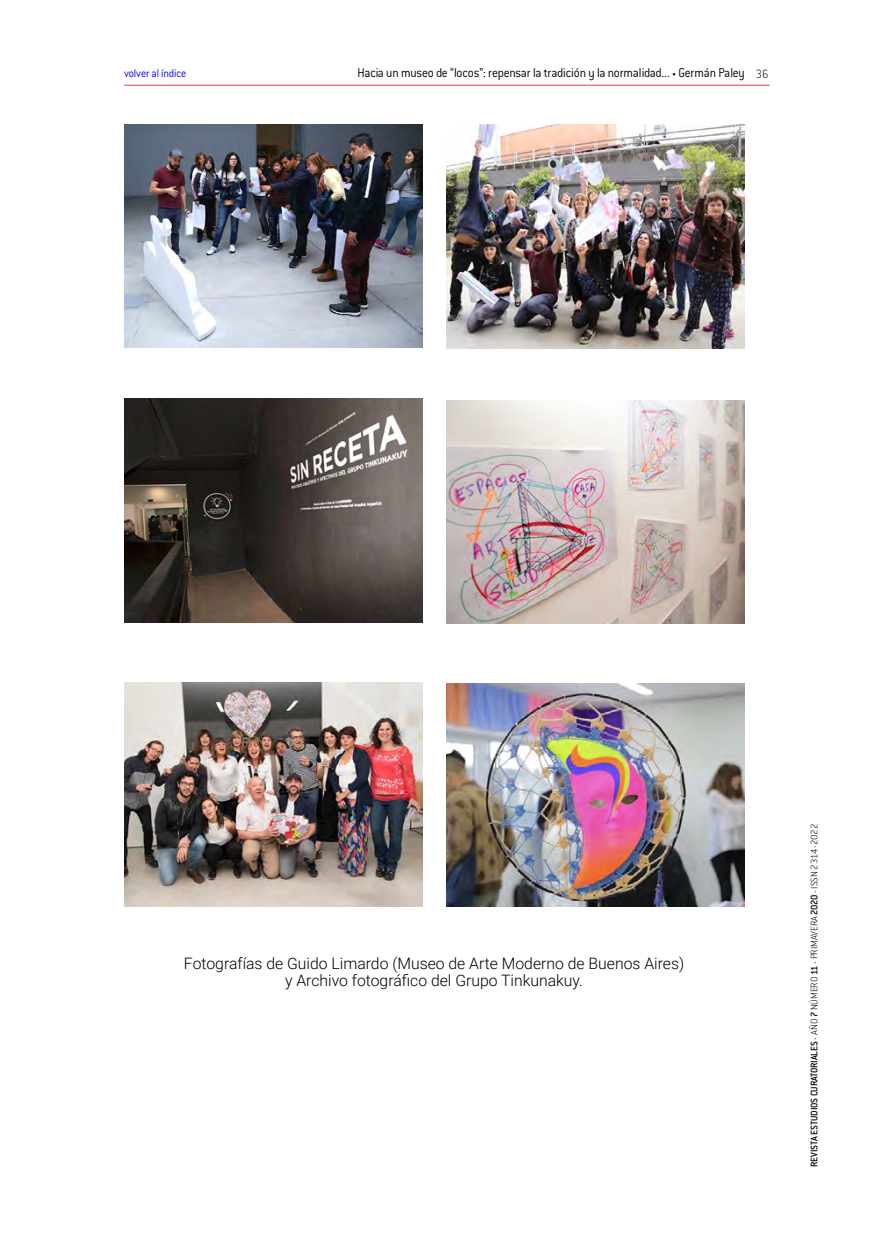
<style>
.page{position:relative;width:869px;height:1241px;background:#fff}
.page>*{position:absolute;margin:0;border:0;box-sizing:border-box;transform-origin:0 0}
.Epigrafe{font:300 15.75px/17.5px "Roboto";color:#000;text-align:center}
.t1{font:300 14px "Conduit ITC";letter-spacing:-.015em;color:#000;scale:.93 1}
.t2{font:300 12.25px "Conduit ITC";letter-spacing:-.01em;color:#00f;scale:.93 1}
.t3{font:500 10.5px "Conduit ITC";letter-spacing:-.015em;color:#000}
.s1{font-weight:200;font-size:8.75px}
.s2{font-weight:200;font-size:13.12px}
.s3{font-weight:200}
</style>
<div class="page">
<hr style="left:124px;top:85px;width:645px;height:1px;background:#de3b44">
<img style="left:446px;top:125px;width:297px;height:223px">
<img style="left:124px;top:399px;width:298px;height:223px">
<img style="left:446px;top:400px;width:297px;height:223px">
<img style="left:124px;top:683px;width:298px;height:223px">
<img style="left:124px;top:125px;width:298px;height:223px">
<img style="left:446px;top:683px;width:297px;height:223px">
<p class="t2" style="left:124px;top:66px;width:68px">volver al índice</p>
<p class="t1" style="left:357px;top:64px;width:443px">Hacia un museo de “locos”: repensar la tradición y la normalidad... <span class="s1">•</span> Germán Paley <span class="s2">36</span></p>
<p class="Epigrafe" style="left:184px;top:953px;width:501px">Fotografías de Guido Limardo (Museo de Arte Moderno de Buenos Aires) y Archivo fotográfico del Grupo Tinkunakuy.</p>
<p class="t3" style="left:807px;top:1166px;width:345px;rotate:-90deg">REVISTA ESTUDIOS CURATORIALES <span class="s3">- AÑO</span> 7 <span class="s3">NÚMERO</span> 11 <span class="s3">- PRIMAVERA</span> 2020 <span class="s3">- ISSN 2314-2022</span></p>
</div>
